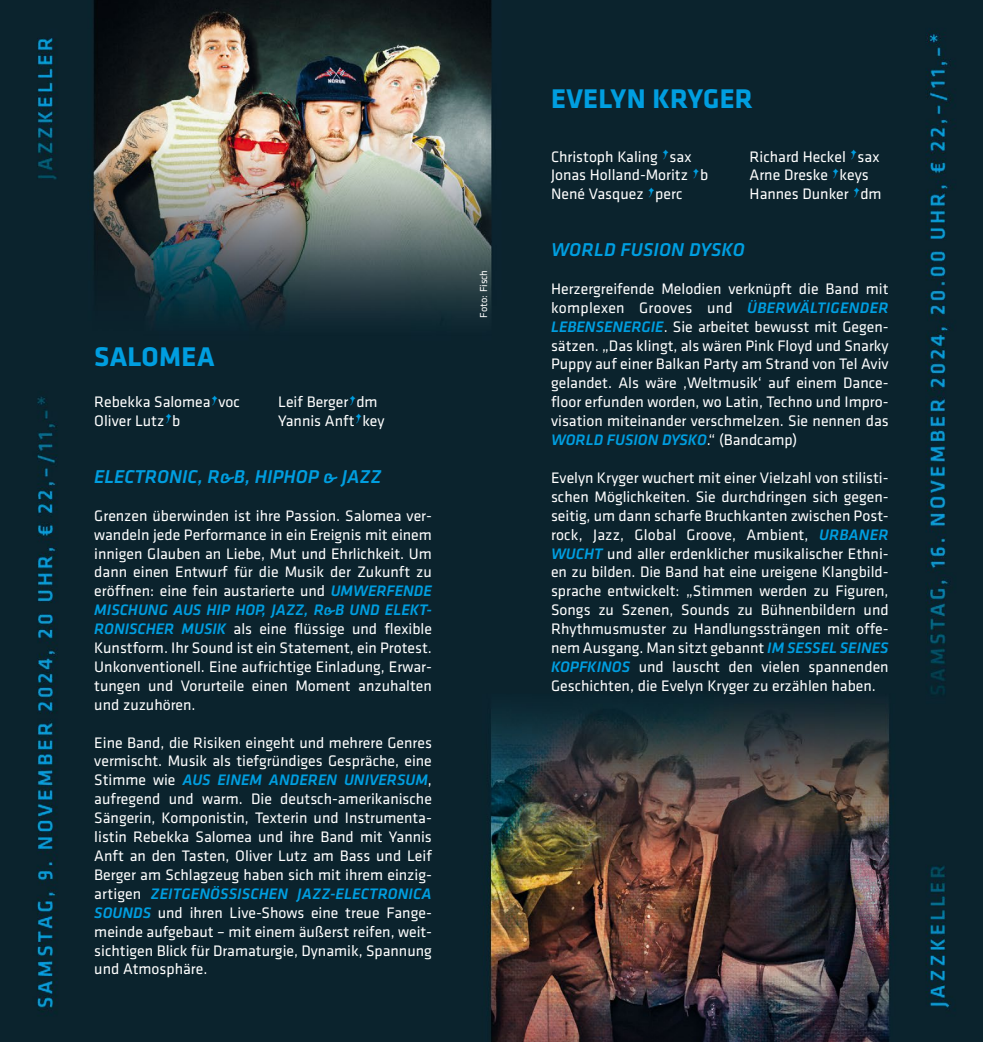
<style>
.page{position:relative;width:983px;height:1042px;background:#fff}
.page>*{position:absolute;margin:0;border:0;box-sizing:border-box;transform-origin:0 0}
.t1{font:700 28px "Klavika Basic";letter-spacing:.01em;color:#009ee0}
.t2{font:italic 500 19.25px "Klavika Basic";color:#009ee0}
.t3{font:15.75px/18.9px "Klavika Basic";color:#fff;text-align:justify}
.t4{font:10.5px "Klavika Basic";color:#fff}
.s1{font-family:"Fette Fraktur";font-size:24.5px;color:#009ee0}
.s2{font-weight:500;font-style:italic;color:#009ee0}
</style>
<div class="page">
<img style="left:0;top:0;width:982px;height:1042px">
<h1 class="t1" style="left:94px;top:336px;width:122px">SALOMEA</h1>
<p class="t3" style="left:94px;top:392px;width:147px">Rebekka Salomea<span class="s1">’</span>voc</p>
<p class="t3" style="left:278px;top:392px;width:101px">Leif Berger<span class="s1">’</span>dm</p>
<p class="t3" style="left:94px;top:411px;width:88px">Oliver Lutz<span class="s1">’</span>b</p>
<p class="t3" style="left:278px;top:411px;width:108px">Yannis Anft<span class="s1">’</span>key</p>
<p class="t2" style="left:94px;top:463px;width:289px">ELECTRONIC, R&amp;B, HIPHOP &amp; JAZZ</p>
<p class="t3" style="left:94px;top:505px;width:339px">Grenzen überwinden ist ihre Passion. Salomea ver&shy;wandeln jede Performance in ein Ereignis mit einem innigen Glauben an Liebe, Mut und Ehrlichkeit. Um dann einen Entwurf für die Musik der Zukunft zu eröffnen: eine fein austarierte und <span class="s2">UMWERFENDE MISCHUNG AUS HIP HOP, JAZZ, R&amp;B UND ELEKT-RONISCHER MUSIK</span> als eine flüssige und flexible Kunstform. Ihr Sound ist ein Statement, ein Protest.<br>Unkonventionell. Eine aufrichtige Einladung, Erwar&shy;tungen und Vorurteile einen Moment anzuhalten und zuzuhören.</p>
<p class="t3" style="left:94px;top:732px;width:339px">Eine Band, die Risiken eingeht und mehrere Genres vermischt. Musik als tiefgründiges Gespräche, eine Stimme wie <span class="s2">AUS EINEM ANDEREN UNIVERSUM</span>, aufregend und warm. Die deutsch-amerikanische Sängerin, Komponistin, Texterin und Instrumenta&shy;listin Rebekka Salomea und ihre Band mit Yannis Anft an den Tasten, Oliver Lutz am Bass und Leif Berger am Schlagzeug haben sich mit ihrem einzig&shy;artigen <span class="s2">ZEITGENÖSSISCHEN JAZZ-ELECTRONICA SOUNDS</span> und ihren Live-Shows eine treue Fange&shy;meinde aufgebaut – mit einem äußerst reifen, weit&shy;sichtigen Blick für Dramaturgie, Dynamik, Spannung und Atmosphäre.</p>
<p class="t4" style="left:476px;top:317px;width:49px;rotate:-90deg">Foto: Fisch</p>
<h1 class="t1" style="left:551px;top:78px;width:203px">EVELYN KRYGER</h1>
<p class="t3" style="left:551px;top:146px;width:142px">Christoph Kaling <span class="s1">’</span>sax</p>
<p class="t3" style="left:749px;top:146px;width:131px">Richard Heckel <span class="s1">’</span>sax</p>
<p class="t3" style="left:551px;top:165px;width:159px">Jonas Holland-Moritz <span class="s1">’</span>b</p>
<p class="t3" style="left:749px;top:165px;width:120px">Arne Dreske <span class="s1">’</span>keys</p>
<p class="t3" style="left:551px;top:184px;width:133px">Nené Vasquez <span class="s1">’</span>perc</p>
<p class="t3" style="left:749px;top:184px;width:133px">Hannes Dunker <span class="s1">’</span>dm</p>
<p class="t2" style="left:551px;top:237px;width:195px">WORLD FUSION DYSKO</p>
<p class="t3" style="left:551px;top:279px;width:339px;text-align:left">Herzergreifende Melodien verknüpft die Band mit komplexen Grooves und <span class="s2">ÜBERWÄLTIGENDER LEBENSENERGIE</span>. Sie arbeitet bewusst mit Gegen&shy;sätzen. „Das klingt, als wären Pink Floyd und Snarky Puppy auf einer Balkan Party am Strand von Tel Aviv gelandet. Als wäre ‚Weltmusik‘ auf einem Dance&shy;floor erfunden worden, wo Latin, Techno und Impro&shy;visation miteinander verschmelzen. Sie nennen das <span class="s2">WORLD FUSION DYSKO</span>.“ (Bandcamp)</p>
<p class="t3" style="left:551px;top:468px;width:339px">Evelyn Kryger wuchert mit einer Vielzahl von stilisti&shy;schen Möglichkeiten. Sie durchdringen sich gegen&shy;seitig, um dann scharfe Bruchkanten zwischen Post&shy;rock, Jazz, Global Groove, Ambient, <span class="s2">URBANER WUCHT</span> und aller erdenklicher musikalischer Ethni&shy;en zu bilden. Die Band hat eine ureigene Klangbild&shy;sprache entwickelt: „Stimmen werden zu Figuren, Songs zu Szenen, Sounds zu Bühnenbildern und Rhythmusmuster zu Handlungssträngen mit offe&shy;nem Ausgang. Man sitzt gebannt <span class="s2">IM SESSEL SEINES KOPFKINOS</span> und lauscht den vielen spannenden Geschichten, die Evelyn Kryger zu erzählen haben.</p>
</div>
